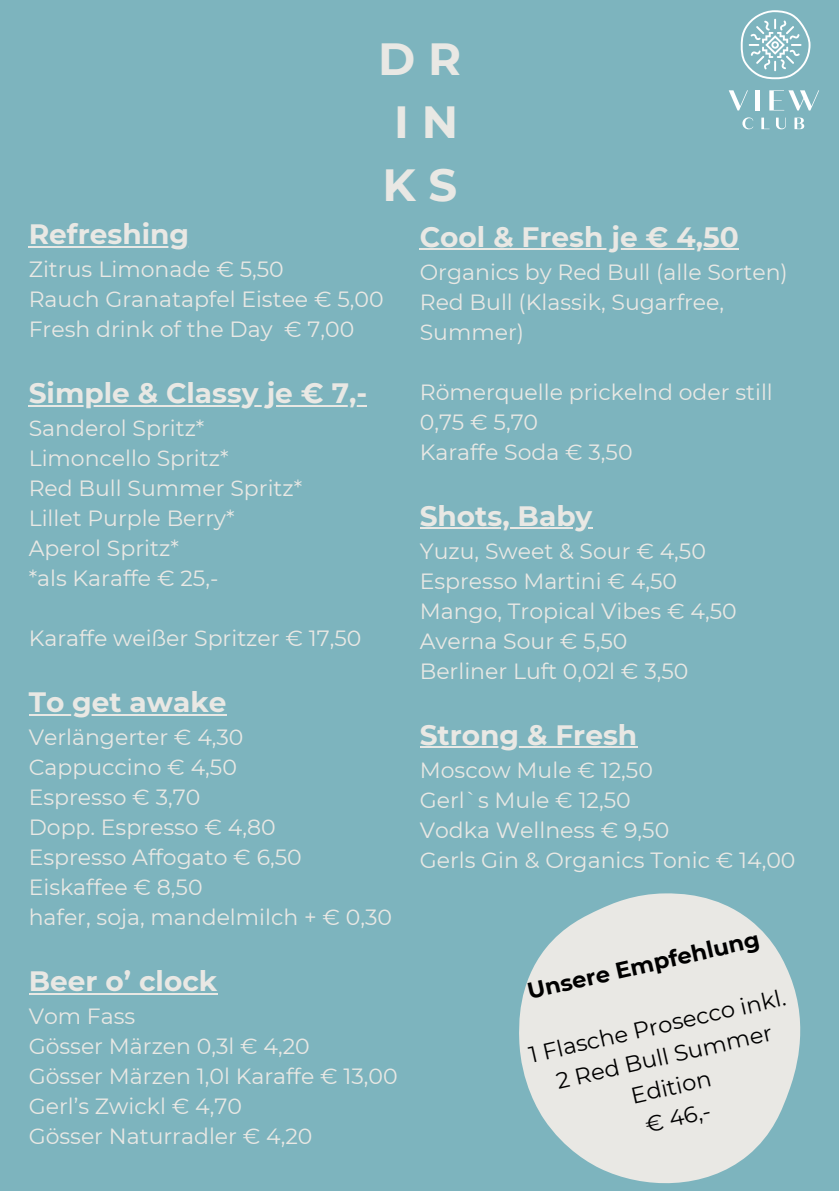
<style>
.page{position:relative;width:839px;height:1191px;background:#fff}
.page>*{position:absolute;margin:0;border:0;box-sizing:border-box;transform-origin:0 0}
.t1{font:700 45px/63px "Montserrat";color:#e9e8e4;text-align:justify}
.t2{font:700 28px "Montserrat";color:#e9e8e4}
.t3{font:22.6px/31.2px "Montserrat";color:#000;text-align:center}
.t4{font:700 22.6px "Montserrat";color:#000}
.t5{font:22px/30px "Montserrat";color:#e9e8e4}
</style>
<div class="page">
<div style="left:0;top:0;width:838px;height:1191px;background:#7db4be"></div>
<svg style="left:742px;top:117px;width:11px;height:12px"></svg>
<svg style="left:761px;top:118px;width:8px;height:11px"></svg>
<svg style="left:776px;top:118px;width:10px;height:11px"></svg>
<svg style="left:794px;top:118px;width:10px;height:11px"></svg>
<svg style="left:728px;top:90px;width:20px;height:21px"></svg>
<div style="left:754px;top:90px;width:5px;height:21px;background:#fff"></div>
<svg style="left:769px;top:90px;width:50px;height:21px"></svg>
<svg style="left:740px;top:10px;width:70px;height:69px"></svg>
<hr style="left:29px;top:246px;width:160px;height:1px;background:#e9e8e4">
<hr style="left:29px;top:405px;width:338px;height:1px;background:#e9e8e4">
<hr style="left:29px;top:714px;width:197px;height:1px;background:#e9e8e4">
<hr style="left:29px;top:993px;width:188px;height:1px;background:#e9e8e4">
<hr style="left:420px;top:249px;width:318px;height:1px;background:#e9e8e4">
<hr style="left:420px;top:528px;width:172px;height:1px;background:#e9e8e4">
<hr style="left:420px;top:747px;width:217px;height:1px;background:#e9e8e4">
<svg style="left:519px;top:893px;width:282px;height:291px;fill:#e9e8e4"></svg>
<p class="t1" style="left:378px;top:28px;width:84px">D R I N K S</p>
<p class="t2" style="left:420px;top:220px;width:320px">Cool &amp; Fresh je € 4,50</p>
<p class="t5" style="left:420px;top:257px;width:369px">Organics by Red Bull (alle Sorten)</p>
<p class="t5" style="left:420px;top:287px;width:306px">Red Bull (Klassik, Sugarfree,<br>Summer)</p>
<p class="t5" style="left:420px;top:377px;width:354px">Römerquelle prickelnd oder still</p>
<p class="t5" style="left:420px;top:407px;width:120px">0,75 € 5,70</p>
<p class="t5" style="left:420px;top:437px;width:214px">Karaffe Soda € 3,50</p>
<h1 class="t2" style="left:29px;top:217px;width:162px">Refreshing</h1>
<p class="t5" style="left:29px;top:254px;width:257px">Zitrus Limonade € 5,50</p>
<p class="t5" style="left:29px;top:284px;width:356px">Rauch Granatapfel Eistee € 5,00</p>
<p class="t5" style="left:29px;top:314px;width:327px">Fresh drink of the Day € 7,00</p>
<p class="t2" style="left:29px;top:376px;width:340px">Simple &amp; Classy je € 7,-</p>
<p class="t5" style="left:29px;top:413px;width:177px">Sanderol Spritz*</p>
<p class="t5" style="left:29px;top:443px;width:201px">Limoncello Spritz*</p>
<p class="t5" style="left:29px;top:473px;width:275px">Red Bull Summer Spritz*</p>
<p class="t5" style="left:29px;top:503px;width:207px">Lillet Purple Berry*</p>
<p class="t5" style="left:29px;top:533px;width:152px">Aperol Spritz*</p>
<p class="t5" style="left:29px;top:563px;width:191px">*als Karaffe € 25,-</p>
<p class="t2" style="left:420px;top:499px;width:174px">Shots, Baby</p>
<p class="t5" style="left:420px;top:536px;width:288px">Yuzu, Sweet &amp; Sour € 4,50</p>
<p class="t5" style="left:420px;top:566px;width:259px">Espresso Martini € 4,50</p>
<p class="t5" style="left:420px;top:596px;width:318px">Mango, Tropical Vibes € 4,50</p>
<p class="t5" style="left:420px;top:626px;width:209px">Averna Sour € 5,50</p>
<p class="t5" style="left:420px;top:656px;width:270px">Berliner Luft 0,02l € 3,50</p>
<p class="t5" style="left:29px;top:623px;width:334px">Karaffe weißer Spritzer € 17,50</p>
<p class="t2" style="left:29px;top:685px;width:199px">To get awake</p>
<p class="t5" style="left:29px;top:722px;width:216px">Verlängerter € 4,30</p>
<p class="t5" style="left:29px;top:752px;width:210px">Cappuccino € 4,50</p>
<p class="t5" style="left:29px;top:782px;width:173px">Espresso € 3,70</p>
<p class="t5" style="left:29px;top:812px;width:248px">Dopp. Espresso € 4,80</p>
<p class="t5" style="left:29px;top:842px;width:274px">Espresso Affogato € 6,50</p>
<p class="t5" style="left:29px;top:872px;width:175px">Eiskaffee € 8,50</p>
<p class="t5" style="left:29px;top:902px;width:365px">hafer, soja, mandelmilch + € 0,30</p>
<p class="t2" style="left:29px;top:964px;width:190px">Beer o’ clock</p>
<p class="t5" style="left:29px;top:1001px;width:108px">Vom Fass</p>
<p class="t5" style="left:29px;top:1031px;width:282px">Gösser Märzen 0,3l € 4,20</p>
<p class="t5" style="left:29px;top:1061px;width:370px">Gösser Märzen 1,0l Karaffe € 13,00</p>
<p class="t5" style="left:29px;top:1091px;width:215px">Gerl’s Zwickl € 4,70</p>
<p class="t5" style="left:29px;top:1121px;width:285px">Gösser Naturradler € 4,20</p>
<p class="t2" style="left:420px;top:718px;width:219px">Strong &amp; Fresh</p>
<p class="t5" style="left:420px;top:755px;width:234px">Moscow Mule € 12,50</p>
<p class="t5" style="left:420px;top:785px;width:212px">Gerl`s Mule € 12,50</p>
<p class="t5" style="left:420px;top:815px;width:251px">Vodka Wellness € 9,50</p>
<p class="t5" style="left:420px;top:845px;width:377px">Gerls Gin &amp; Organics Tonic € 14,00</p>
<p class="t4" style="left:524px;top:978px;width:239px;rotate:-13deg">Unsere Empfehlung</p>
<p class="t3" style="left:526px;top:1040px;width:264px;rotate:-13deg">1 Flasche Prosecco inkl.<br>2 Red Bull Summer<br>Edition</p>
<h2 class="t3" style="left:642px;top:1110px;width:68px;rotate:-13deg">€ 46,-</h2>
</div>
